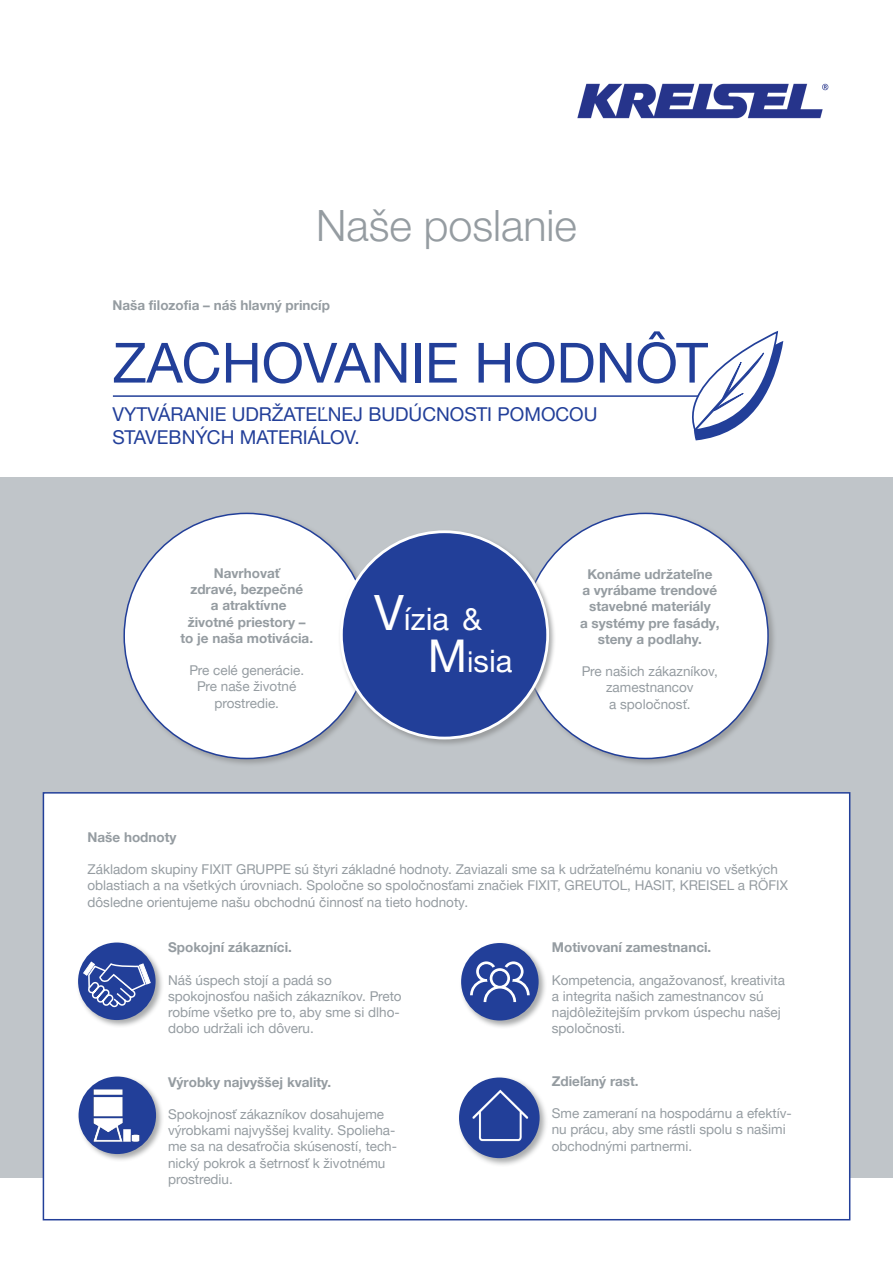
<style>
.page{position:relative;width:893px;height:1263px;background:#fff}
.page>*{position:absolute;margin:0;border:0;box-sizing:border-box;transform-origin:0 0}
.t1{font:55.5px "Helvetica Neue LTW1 G";color:#223f99}
.t2{font:300 43.05px "Helvetica Neue LTW1 G";color:#959ca1}
.t3{font:30.9px "Helvetica Neue LTW1 G";color:#fff}
.t4{font:19.05px/23px "Helvetica Neue LTW1 G";color:#223f99}
.t5{font:13.5px/16.2px "Helvetica Neue LTW1 G";color:#959ca1}
.t6{font:700 13.5px "Helvetica Neue LTW1 G";color:#959ca1}
.s1{font-size:48.6px}
.s2{font-size:30.6px}
.s3{font-size:45.15px}
.s4{font-size:28.65px}
</style>
<div class="page">
<div style="left:0;top:477px;width:893px;height:701px;background:#c0c5c9"></div>
<div style="left:43px;top:792px;width:807px;height:428px;background:#fff;border:2px solid #223f99"></div>
<div style="left:77px;top:941px;width:87px;height:87px;background:#8e9091;opacity:.75"></div>
<div style="left:78px;top:942px;width:78px;height:78px;background:#223f99;border-radius:50%"></div>
<svg style="left:82px;top:961px;width:69px;height:48px"></svg>
<div style="left:460px;top:941px;width:87px;height:88px;background:#8e9091;opacity:.75"></div>
<div style="left:461px;top:943px;width:78px;height:77px;background:#223f99;border-radius:50%"></div>
<svg style="left:470px;top:961px;width:60px;height:41px"></svg>
<div style="left:77px;top:1075px;width:88px;height:87px;background:#8e9091;opacity:.75"></div>
<div style="left:79px;top:1076px;width:77px;height:78px;background:#223f99;border-radius:50%"></div>
<img style="left:93px;top:1089px;width:47px;height:53px">
<div style="left:457px;top:1075px;width:92px;height:92px;background:#8e9091;opacity:.75"></div>
<div style="left:459px;top:1077px;width:81px;height:81px;background:#223f99;border-radius:50%"></div>
<img style="left:467px;top:1077px;width:68px;height:66px">
<hr style="left:113px;top:395px;width:603px;height:2px;background:#223f99">
<svg style="left:677px;top:332px;width:106px;height:108px"></svg>
<img style="left:577px;top:83px;width:252px;height:36px">
<div style="left:521px;top:511px;width:256px;height:257px;background:#8e9091;opacity:.75"></div>
<div style="left:523px;top:513px;width:245px;height:245px;background:#fff;border-radius:50%"></div>
<div style="left:122px;top:511px;width:256px;height:257px;background:#8e9091;opacity:.75"></div>
<div style="left:124px;top:513px;width:245px;height:245px;background:#fff;border-radius:50%"></div>
<div style="left:338px;top:529px;width:219px;height:218px;background:#8e9091;opacity:.75"></div>
<div style="left:341px;top:532px;width:207px;height:206px;background:#223f99;border-radius:50%"></div>
<p class="t2" style="left:316px;top:200px;width:262px">Naše poslanie</p>
<p class="t6" style="left:112px;top:297px;width:219px">Naša filozofia – náš hlavný princíp</p>
<p class="t1" style="left:113px;top:329px;width:597px">ZACHOVANIE HODNÔT</p>
<p class="t4" style="left:112px;top:403px;width:487px">VYTVÁRANIE UDRŽATEĽNEJ BUDÚCNOSTI POMOCOU<br>STAVEBNÝCH MATERIÁLOV.</p>
<p class="t6" style="left:214px;top:565px;width:67px">Navrhovať</p>
<p class="t6" style="left:190px;top:581px;width:114px">zdravé, bezpečné</p>
<p class="t6" style="left:211px;top:597px;width:77px">a atraktívne</p>
<p class="t6" style="left:188px;top:613px;width:119px">životné priestory –</p>
<p class="t6" style="left:180px;top:630px;width:134px">to je naša motivácia.</p>
<p class="t5" style="left:189px;top:662px;width:116px">Pre celé generácie.</p>
<p class="t5" style="left:197px;top:678px;width:101px">Pre naše životné</p>
<p class="t5" style="left:214px;top:695px;width:66px">prostredie.</p>
<p class="t3" style="left:374px;top:600px;width:109px"><span class="s1">V</span>ízia <span class="s2">&amp;</span></p>
<p class="t3" style="left:428px;top:642px;width:86px"><span class="s3">M</span><span class="s4">i</span>sia</p>
<p class="t6" style="left:587px;top:566px;width:127px">Konáme udržateľne</p>
<p class="t6" style="left:582px;top:582px;width:136px">a vyrábame trendové</p>
<p class="t6" style="left:589px;top:598px;width:123px">stavebné materiály</p>
<p class="t6" style="left:580px;top:614px;width:141px">a systémy pre fasády,</p>
<p class="t6" style="left:598px;top:631px;width:106px">steny a podlahy.</p>
<p class="t5" style="left:582px;top:663px;width:138px">Pre našich zákazníkov,</p>
<p class="t5" style="left:606px;top:679px;width:89px">zamestnancov</p>
<p class="t5" style="left:609px;top:696px;width:83px">a spoločnosť.</p>
<p class="t6" style="left:88px;top:829px;width:91px">Naše hodnoty</p>
<p class="t5" style="left:88px;top:861px;width:702px">Základom skupiny FIXIT GRUPPE sú štyri základné hodnoty. Zaviazali sme sa k udržateľnému konaniu vo všetkých oblastiach a na všetkých úrovniach. Spoločne so spoločnosťami značiek FIXIT, GREUTOL, HASIT, KREISEL a RÖFIX dôsledne orientujeme našu obchodnú činnosť na tieto hodnoty.</p>
<p class="t6" style="left:168px;top:939px;width:125px">Spokojní zákazníci.</p>
<p class="t5" style="left:168px;top:971px;width:235px">Náš úspech stojí a padá so spokojnosťou našich zákazníkov. Preto robíme všetko pre to, aby sme si dlho&shy;dobo udržali ich dôveru.</p>
<p class="t6" style="left:552px;top:939px;width:161px">Motivovaní zamestnanci.</p>
<p class="t5" style="left:552px;top:971px;width:235px">Kompetencia, angažovanosť, kreativita a integrita našich zamestnancov sú najdôležitejším prvkom úspechu našej spoločnosti.</p>
<p class="t6" style="left:552px;top:1072px;width:88px">Zdieľaný rast.</p>
<p class="t5" style="left:552px;top:1105px;width:241px">Sme zameraní na hospodárnu a efektív&shy;nu prácu, aby sme rástli spolu s našimi obchodnými partnermi.</p>
<p class="t6" style="left:168px;top:1073px;width:165px">Výrobky najvyššej kvality.</p>
<p class="t5" style="left:168px;top:1106px;width:230px">Spokojnosť zákazníkov dosahujeme výrobkami najvyššej kvality. Spolieha&shy;me sa na desaťročia skúseností, tech&shy;nický pokrok a šetrnosť k životnému prostrediu.</p>
</div>
